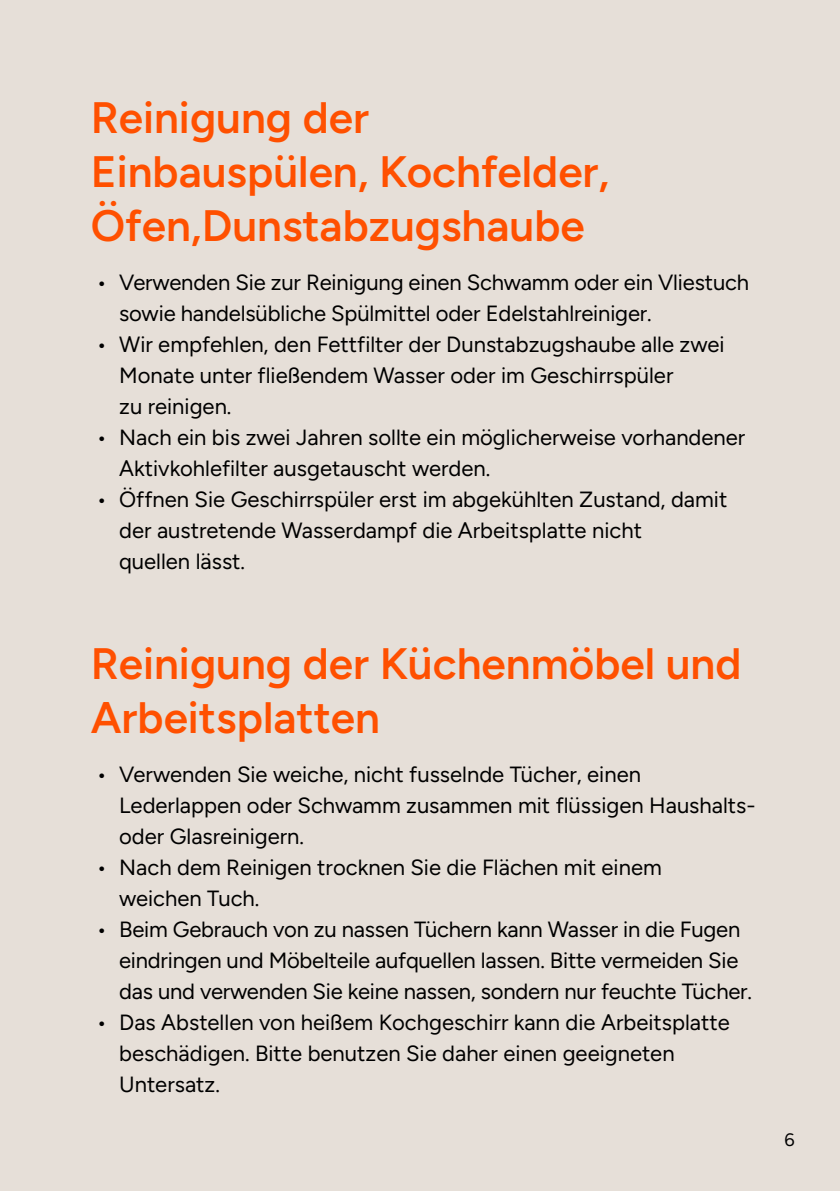
<style>
.page{position:relative;width:840px;height:1191px;background:#fff}
.page>*{position:absolute;margin:0;border:0;box-sizing:border-box;transform-origin:0 0}
.t1{font:600 44px/54px "Figtree";color:#ff5000}
.t2{font:22px/31px "Figtree";color:#000}
.t3{font:18px "Figtree";color:#000}
</style>
<div class="page">
<div style="left:0;top:0;width:839px;height:1191px;background:#e6dfd8"></div>
<h1 class="t1" style="left:91px;top:90px;width:520px">Reinigung der<br>Einbauspülen, Kochfelder,<br>Öfen,Dunstabzugshaube</h1>
<p class="t2" style="left:119px;top:267px;width:631px;text-indent:-23px">• Verwenden Sie zur Reinigung einen Schwamm oder ein Vliestuch sowie handelsübliche Spülmittel oder Edelstahlreiniger.</p>
<p class="t2" style="left:119px;top:329px;width:606px;text-indent:-23px">• Wir empfehlen, den Fettfilter der Dunstabzugshaube alle zwei<br>Monate unter fließendem Wasser oder im Geschirrspüler<br>zu reinigen.</p>
<p class="t2" style="left:119px;top:422px;width:627px;text-indent:-23px">• Nach ein bis zwei Jahren sollte ein möglicherweise vorhandener<br>Aktivkohlefilter ausgetauscht werden.</p>
<p class="t2" style="left:119px;top:484px;width:609px;text-indent:-23px">• Öffnen Sie Geschirrspüler erst im abgekühlten Zustand, damit der austretende Wasserdampf die Arbeitsplatte nicht<br>quellen lässt.</p>
<h1 class="t1" style="left:91px;top:636px;width:651px">Reinigung der Küchenmöbel und<br>Arbeitsplatten</h1>
<p class="t2" style="left:119px;top:759px;width:637px;text-indent:-23px">• Verwenden Sie weiche, nicht fusselnde Tücher, einen<br>Lederlappen oder Schwamm zusammen mit flüssigen Haushalts&shy;oder Glasreinigern.</p>
<p class="t2" style="left:119px;top:852px;width:543px;text-indent:-23px">• Nach dem Reinigen trocknen Sie die Flächen mit einem weichen Tuch.</p>
<p class="t2" style="left:119px;top:914px;width:634px;text-indent:-23px">• Beim Gebrauch von zu nassen Tüchern kann Wasser in die Fugen eindringen und Möbelteile aufquellen lassen. Bitte vermeiden Sie das und verwenden Sie keine nassen, sondern nur feuchte Tücher.</p>
<p class="t2" style="left:119px;top:1007px;width:611px;text-indent:-23px">• Das Abstellen von heißem Kochgeschirr kann die Arbeitsplatte beschädigen. Bitte benutzen Sie daher einen geeigneten<br>Untersatz.</p>
<p class="t3" style="left:784px;top:1129px;width:12px">6</p>
</div>
